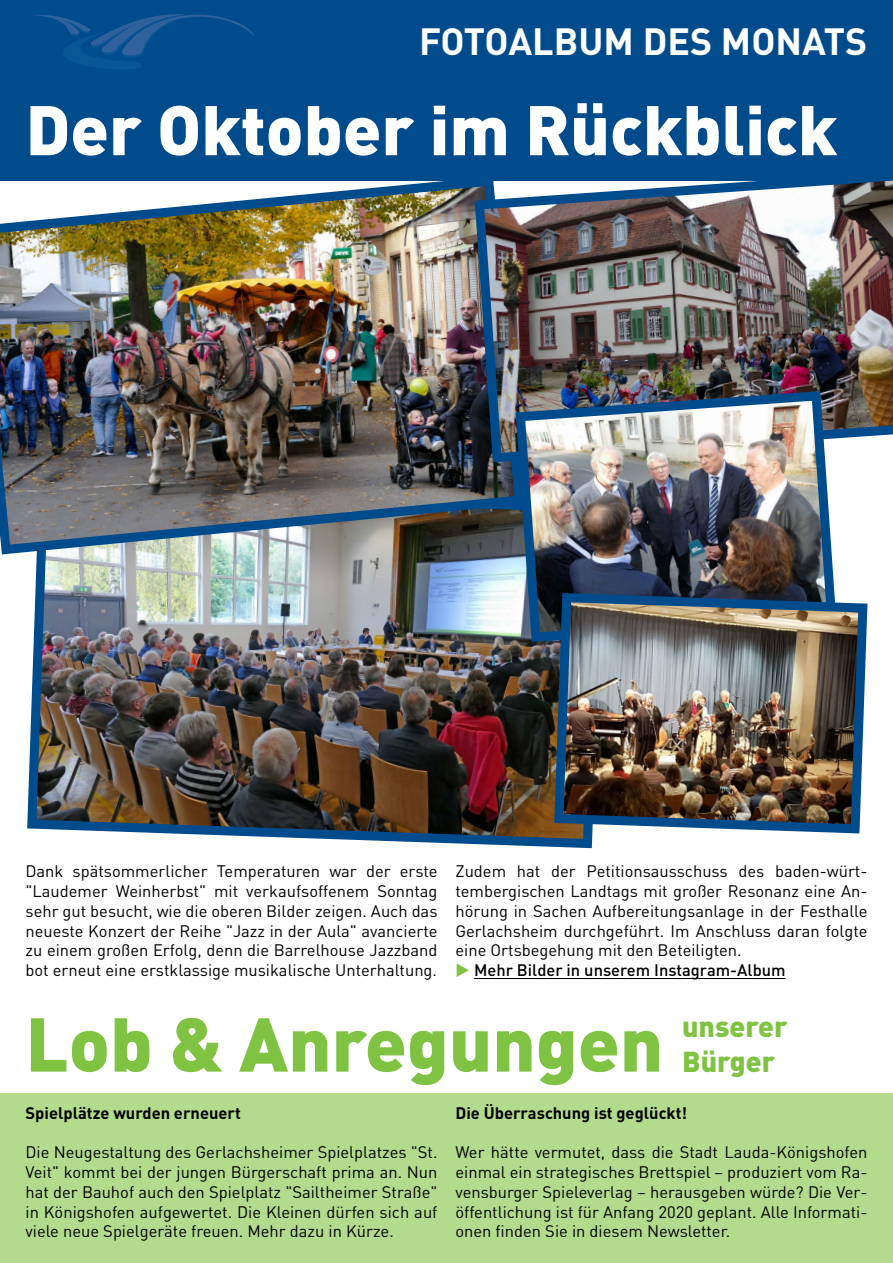
<style>
.page{position:relative;width:893px;height:1263px;background:#fff}
.page>*{position:absolute;margin:0;border:0;box-sizing:border-box;transform-origin:0 0}
.t1{font:900 75px "DIN Pro";color:#80c342}
.t2{font:900 69px "DIN Pro";color:#fff}
.t3{font:700 37.5px "DIN Pro";color:#fff}
.t4{font:900 28.5px/34.2px "DIN Pro";color:#80c342}
.t5{font:16.5px/19.8px "DIN Pro";color:#000;text-align:justify}
.t6{font:700 16.5px "DIN Pro";color:#000}
.t7{font:500 16.5px "DIN Pro";color:#000}
.s1{color:#80c342}
</style>
<div class="page">
<div style="left:0;top:1093px;width:893px;height:170px;background:#b2db8d"></div>
<div style="left:0;top:0;width:893px;height:180px;background:#004b8c"></div>
<svg style="left:35px;top:14px;width:219px;height:55px"></svg>
<hr style="left:474px;top:978px;width:312px;height:1px;background:#000">
<img style="left:27px;top:559px;width:566px;height:290px">
<img style="left:0;top:180px;width:511px;height:379px">
<img style="left:470px;top:180px;width:423px;height:287px">
<img style="left:511px;top:386px;width:330px;height:261px">
<img style="left:550px;top:588px;width:318px;height:250px">
<h3 class="t3" style="left:419px;top:15px;width:450px">FOTOALBUM DES MONATS</h3>
<h2 class="t2" style="left:26px;top:83px;width:813px">Der Oktober im Rückblick</h2>
<p class="t5" style="left:26px;top:861px;width:413px">Dank spätsommerlicher Temperaturen war der erste "Laudemer Weinherbst" mit verkaufsoffenem Sonntag sehr gut besucht, wie die oberen Bilder zeigen. Auch das neueste Konzert der Reihe "Jazz in der Aula" avancierte zu einem großen Erfolg, denn die Barrelhouse Jazzband bot erneut eine erstklassige musikalische Unterhaltung.</p>
<p class="t5" style="left:455px;top:861px;width:413px">Zudem hat der Petitionsausschuss des baden-würt&shy;tembergischen Landtags mit großer Resonanz eine An&shy;hörung in Sachen Aufbereitungsanlage in der Festhalle Gerlachsheim durchgeführt. Im Anschluss daran folgte eine Ortsbegehung mit den Beteiligten.</p>
<p class="t7" style="left:455px;top:959px;width:332px"><span class="s1">◆</span> Mehr Bilder in unserem Instagram-Album</p>
<h1 class="t1" style="left:26px;top:993px;width:639px">Lob &amp; Anregungen</h1>
<p class="t6" style="left:26px;top:1101px;width:217px">Spielplätze wurden erneuert</p>
<p class="t5" style="left:26px;top:1142px;width:413px">Die Neugestaltung des Gerlachsheimer Spielplatzes "St.<br>Veit" kommt bei der jungen Bürgerschaft prima an. Nun hat der Bauhof auch den Spielplatz "Sailtheimer Straße" in Königshofen aufgewertet. Die Kleinen dürfen sich auf viele neue Spielgeräte freuen. Mehr dazu in Kürze.</p>
<h3 class="t4" style="left:682px;top:1009px;width:107px">unserer<br>Bürger</h3>
<p class="t6" style="left:455px;top:1101px;width:233px">Die Überraschung ist geglückt!</p>
<p class="t5" style="left:455px;top:1142px;width:413px">Wer hätte vermutet, dass die Stadt Lauda-Königshofen einmal ein strategisches Brettspiel – produziert vom Ra&shy;vensburger Spieleverlag – herausgeben würde? Die Ver&shy;öffentlichung ist für Anfang 2020 geplant. Alle Informati&shy;onen finden Sie in diesem Newsletter.</p>
</div>
